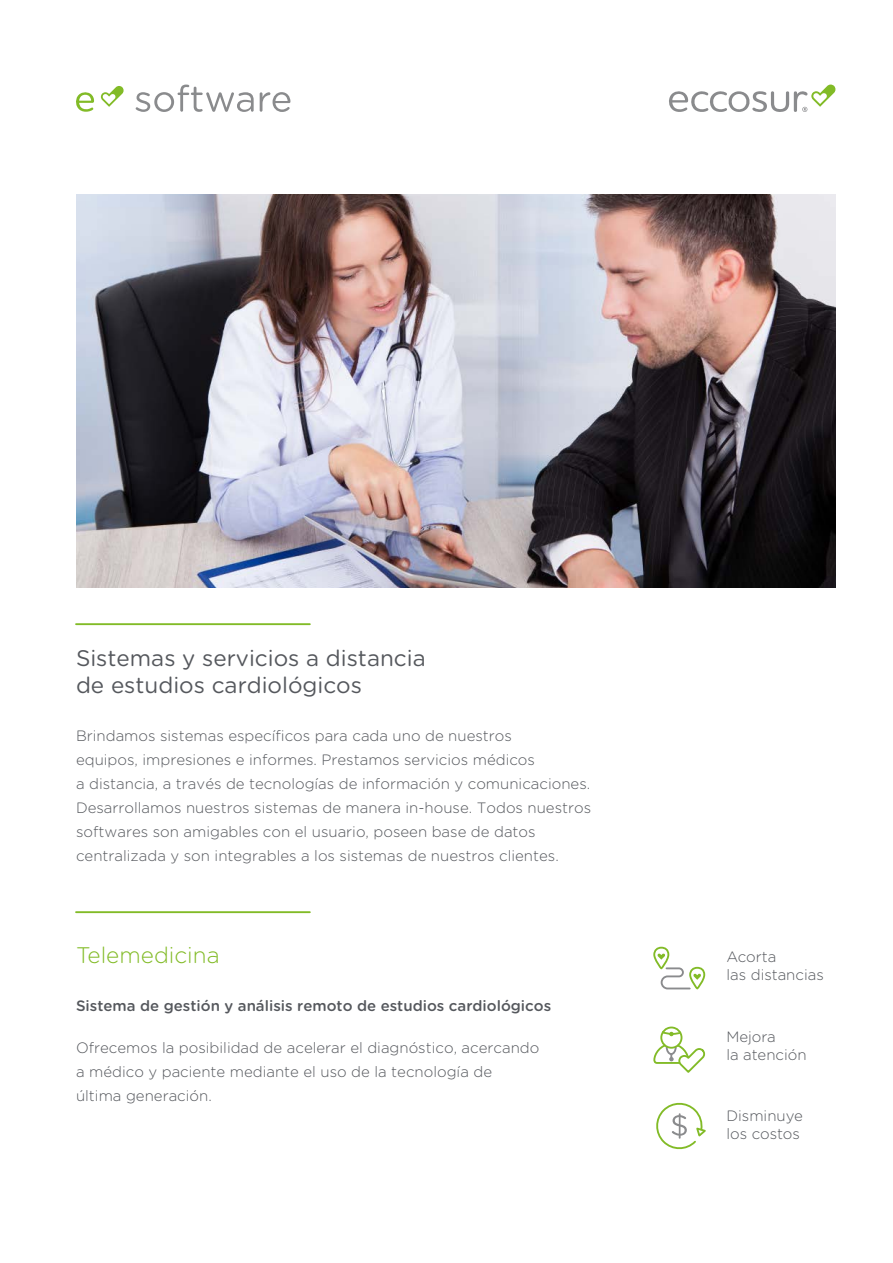
<style>
.page{position:relative;width:893px;height:1263px;background:#fff}
.page>*{position:absolute;margin:0;border:0;box-sizing:border-box;transform-origin:0 0}
.t1{font:22.5px/27px "Gotham Rounded";color:#55585d}
.t2{font:300 22.5px "Gotham Rounded";color:#82bb27}
.t3{font:300 15px/24px "Gotham Rounded";color:#55585d}
.t4{font:500 15px "Gotham Rounded";color:#55585d}
</style>
<div class="page">
<img style="left:76px;top:194px;width:760px;height:393px">
<svg style="left:669px;top:85px;width:167px;height:27px"></svg>
<hr style="left:76px;top:623px;width:234px;height:2px;background:#82bb27">
<hr style="left:76px;top:911px;width:234px;height:2px;background:#82bb27">
<svg style="left:76px;top:92px;width:18px;height:20px"></svg>
<svg style="left:101px;top:86px;width:23px;height:21px"></svg>
<svg style="left:136px;top:85px;width:118px;height:27px"></svg>
<svg style="left:260px;top:92px;width:30px;height:20px"></svg>
<div style="left:689px;top:967px;width:16px;height:22px;border:2px solid #82bb27;border-radius:7px"></div>
<svg style="left:660px;top:966px;width:41px;height:24px"></svg>
<svg style="left:654px;top:948px;width:14px;height:20px"></svg>
<div style="left:653px;top:947px;width:16px;height:22px;border:2px solid #82bb27;border-radius:7px"></div>
<svg style="left:657px;top:953px;width:8px;height:7px"></svg>
<div style="left:660px;top:1026px;width:22px;height:23px;border:2px solid #82bb27;border-radius:50%"></div>
<svg style="left:661px;top:1030px;width:22px;height:6px"></svg>
<svg style="left:653px;top:1042px;width:53px;height:31px"></svg>
<svg style="left:656px;top:1102px;width:50px;height:48px"></svg>
<h1 class="t1" style="left:76px;top:644px;width:351px">Sistemas y servicios a distancia de estudios cardiológicos</h1>
<p class="t3" style="left:76px;top:723px;width:517px">Brindamos sistemas específicos para cada uno de nuestros<br>equipos, impresiones e informes. Prestamos servicios médicos<br>a distancia, a través de tecnologías de información y comunicaciones.<br>Desarrollamos nuestros sistemas de manera in-house. Todos nuestros softwares son amigables con el usuario, poseen base de datos centralizada y son integrables a los sistemas de nuestros clientes.</p>
<h1 class="t2" style="left:76px;top:940px;width:145px">Telemedicina</h1>
<p class="t4" style="left:76px;top:995px;width:477px">Sistema de gestión y análisis remoto de estudios cardiológicos</p>
<p class="t3" style="left:76px;top:1035px;width:465px">Ofrecemos la posibilidad de acelerar el diagnóstico, acercando a médico y paciente mediante el uso de la tecnología de última generación.</p>
<p class="t3" style="left:726px;top:947px;width:99px;line-height:18px">Acorta<br>las distancias</p>
<p class="t3" style="left:726px;top:1027px;width:82px;line-height:18px">Mejora<br>la atención</p>
<p class="t3" style="left:726px;top:1106px;width:78px;line-height:18px">Disminuye los costos</p>
</div>
